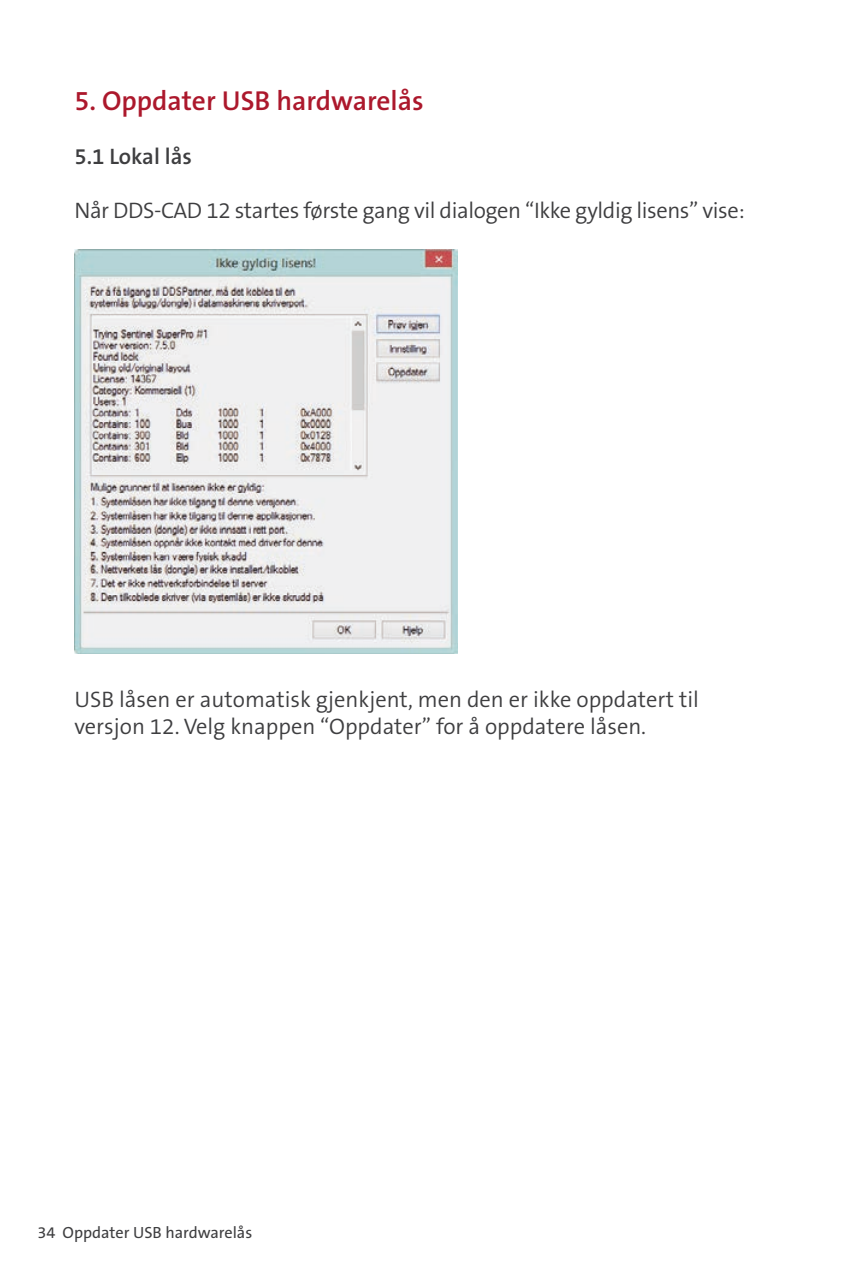
<style>
.page{position:relative;width:851px;height:1276px;background:#fff}
.page>*{position:absolute;margin:0;border:0;box-sizing:border-box;transform-origin:0 0}
.t1{font:600 27.5px "The Sans B W6";color:#ac182c}
.Body_text{font:300 22.5px/27px "The Sans B W4";color:#3e3e40}
.Body_text-2{font:300 22.5px "The Sans B W4";letter-spacing:-.02em;color:#3e3e40}
.Body_text_Semibold{font:600 22.5px "The Sans B W6";color:#3e3e40}
.t2{font:16.25px "The Sans B W5 Plain";color:#3e3e40}
</style>
<div class="page">
<img style="left:74px;top:250px;width:383px;height:403px">
<p class="t1" style="left:74px;top:83px;width:351px">5. Oppdater USB hardwarelås</p>
<p class="Body_text_Semibold" style="left:74px;top:142px;width:119px">5.1 Lokal lås</p>
<p class="Body_text-2" style="left:74px;top:196px;width:671px">Når DDS-CAD 12 startes første gang vil dialogen “Ikke gyldig lisens” vise:</p>
<p class="Body_text" style="left:74px;top:686px;width:626px">USB låsen er automatisk gjenkjent, men den er ikke oppdatert til versjon 12. Velg knappen “Oppdater” for å oppdatere låsen.</p>
<p class="t2" style="left:38px;top:1222px;width:216px">34 Oppdater USB hardwarelås</p>
</div>
